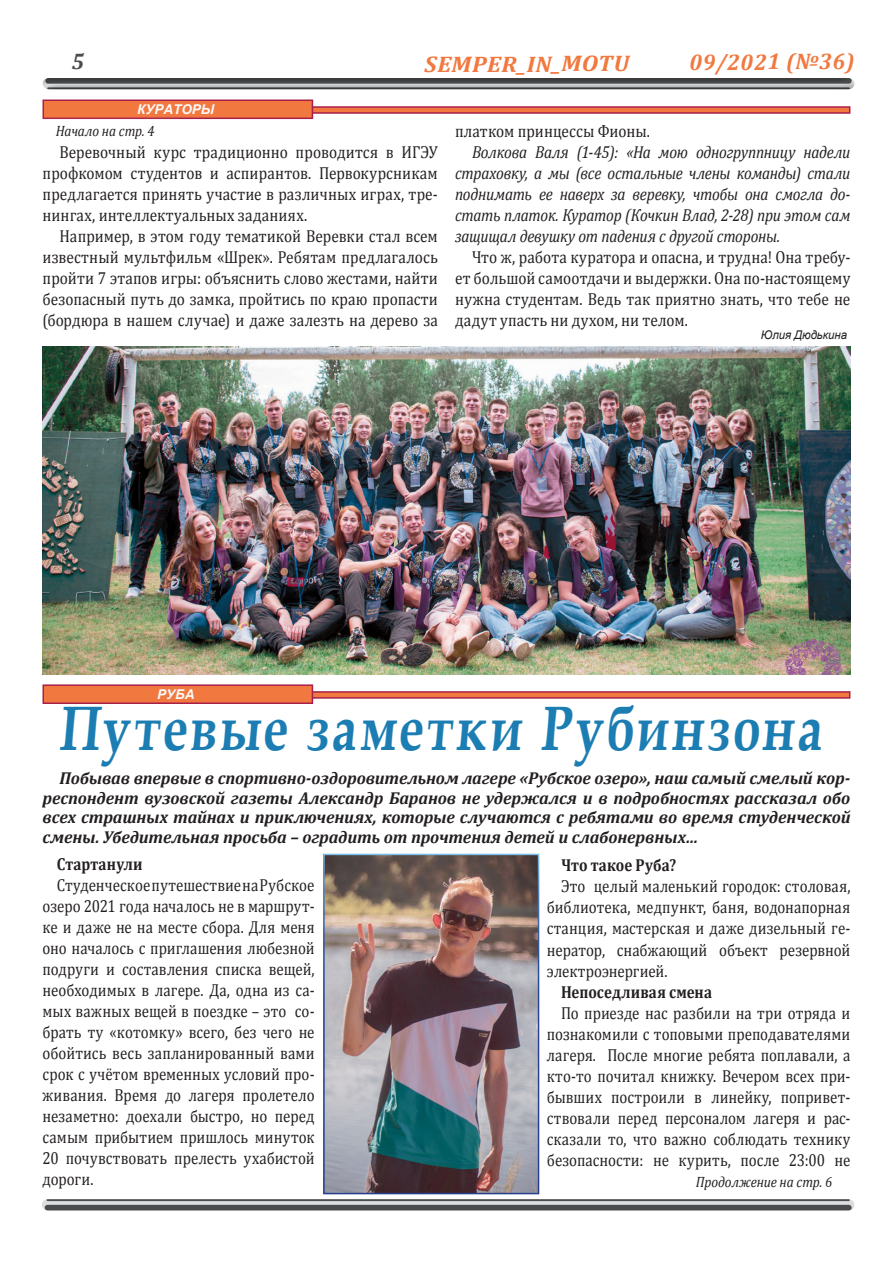
<style>
.page{position:relative;width:893px;height:1263px;background:#fff}
.page>*{position:absolute;margin:0;border:0;box-sizing:border-box;transform-origin:0 0}
.t1{font:700 62.85px "Book Antiqua";color:#1c7db3;scale:.8 1}
.t2{font:italic 700 22.5px "Cambria";color:#f1793f;scale:1.09 1}
.t3{font:italic 700 22.5px "Cambria";color:#f1793f}
.t4{font:17.4px/21px "Cambria";letter-spacing:.005em;color:#231f20;text-align:justify;scale:.86 1}
.t5{font:17.4px/21px "Cambria";letter-spacing:.005em;color:#231f20;text-align:justify;scale:.88 1}
.t6{font:italic 17.4px/21px "Cambria";letter-spacing:-.015em;color:#231f20;text-align:justify;scale:.88 1}
.t7{font:700 17.4px "Cambria";letter-spacing:.01em;color:#231f20;scale:.86 1}
.t8{font:italic 700 17.25px/19.5px "Cambria";letter-spacing:-.01em;color:#231f20;text-align:justify}
.t9{font:italic 15px "Cambria";letter-spacing:-.01em;color:#231f20;scale:.89 1}
.t10{font:italic 700 13.5px "Arial";letter-spacing:-.005em;color:#fef9fb}
.t11{font:italic 12px "Arial";letter-spacing:-.005em;color:#231f20;scale:.95 1}
</style>
<div class="page">
<svg style="left:47px;top:1201px;width:802px;height:4px;background:#d2d3d5"></svg>
<hr style="left:47px;top:1199px;width:802px;height:2px;background:#4b4c4d">
<div style="left:47px;top:1205px;width:802px;height:5px;background:#4b4c4d"></div>
<div style="left:0;top:33px;width:893px;height:102px;background:#231f20;opacity:.5"></div>
<svg style="left:313px;top:106px;width:537px;height:8px;background:#d65f4e"></svg>
<div style="left:43px;top:100px;width:269px;height:18px;background:#f1793f"></div>
<div style="left:43px;top:99px;width:270px;height:20px;border:2px solid #a81f4a"></div>
<svg style="left:21px;top:118px;width:171px;height:17px"></svg>
<img style="left:43px;top:347px;width:807px;height:328px">
<svg style="left:313px;top:691px;width:537px;height:8px;background:#d65f4e"></svg>
<div style="left:43px;top:685px;width:269px;height:18px;background:#f1793f"></div>
<div style="left:43px;top:684px;width:270px;height:20px;border:2px solid #a81f4a"></div>
<img style="left:326px;top:857px;width:210px;height:334px">
<svg style="left:72px;top:53px;width:12px;height:16px"></svg>
<p class="t10" style="left:137px;top:100px;width:78px">КУРАТОРЫ</p>
<p class="t2" style="left:424px;top:50px;width:189px;rotate:-1deg">SEMPER_IN_MOTU</p>
<p class="t3" style="left:689px;top:47px;width:167px;rotate:-1deg">09/2021 (№36)</p>
<p class="t9" style="left:56px;top:120px;width:113px">Начало на стр. 4</p>
<p class="t5" style="left:43px;top:142px;width:451px;text-indent:17px">Веревочный курс традиционно проводится в ИГЭУ профкомом студентов и аспирантов. Первокурсникам предлагается принять участие в различных играх, тре&shy;нингах, интеллектуальных заданиях.</p>
<p class="t5" style="left:43px;top:226px;width:451px;text-indent:17px">Например, в этом году тематикой Веревки стал всем известный мультфильм «Шрек». Ребятам предлагалось пройти 7 этапов игры: объяснить слово жестами, найти безопасный путь до замка, пройтись по краю пропасти (бордюра в нашем случае) и даже залезть на дерево за</p>
<p class="t5" style="left:455px;top:120px;width:223px">платком принцессы Фионы.</p>
<p class="t6" style="left:455px;top:141px;width:451px;text-indent:17px">Волкова Валя (1-45): «На мою одногруппницу надели страховку, а мы (все остальные члены команды) стали поднимать ее наверх за веревку, чтобы она смогла до&shy;стать платок. Куратор (Кочкин Влад, 2-28) при этом сам защищал девушку от падения с другой стороны.</p>
<p class="t5" style="left:455px;top:246px;width:451px;text-indent:17px">Что ж, работа куратора и опасна, и трудна! Она требу&shy;ет большой самоотдачи и выдержки. Она по-настоящему нужна студентам. Ведь так приятно знать, что тебе не дадут упасть ни духом, ни телом.</p>
<p class="t11" style="left:761px;top:327px;width:92px">Юлия Дюдькина</p>
<p class="t10" style="left:157px;top:685px;width:39px">РУБА</p>
<h1 class="t1" style="left:58px;top:686px;width:965px">Путевые заметки Рубинзона</h1>
<p class="t8" style="left:43px;top:768px;width:809px;text-indent:17px">Побывав впервые в спортивно-оздоровительном лагере «Рубское озеро», наш самый смелый кор&shy;респондент вузовской газеты Александр Баранов не удержался и в подробностях рассказал обо всех страшных тайнах и приключениях, которые случаются с ребятами во время студенческой смены. Убедительная просьба – оградить от прочтения детей и слабонервных…</p>
<p class="t7" style="left:57px;top:852px;width:101px">Стартанули</p>
<p class="t4" style="left:43px;top:875px;width:318px;text-indent:14px">Студенческое путешествие на Рубское озеро 2021 года началось не в маршрут&shy;ке и даже не на месте сбора. Для меня оно началось с приглашения любезной подруги и составления списка вещей, необходимых в лагере. Да, одна из са&shy;мых важных вещей в поездке – это со&shy;брать ту «котомку» всего, без чего не обойтись весь запланированный вами срок с учётом временных условий про&shy;живания. Время до лагеря пролетело незаметно: доехали быстро, но перед самым прибытием пришлось минуток 20 почувствовать прелесть ухабистой дороги.</p>
<p class="t7" style="left:561px;top:853px;width:135px">Что такое Руба?</p>
<p class="t4" style="left:547px;top:876px;width:355px;text-indent:14px">Это целый маленький городок: столовая, библиотека, медпункт, баня, водонапорная станция, мастерская и даже дизельный ге&shy;нератор, снабжающий объект резервной электроэнергией.</p>
<p class="t7" style="left:561px;top:979px;width:177px">Непоседливая смена</p>
<p class="t4" style="left:547px;top:1002px;width:355px;text-indent:14px">По приезде нас разбили на три отряда и познакомили с топовыми преподавателями лагеря. После многие ребята поплавали, а кто-то почитал книжку. Вечером всех при&shy;бывших построили в линейку, попривет&shy;ствовали перед персоналом лагеря и рас&shy;сказали то, что важно соблюдать технику безопасности: не курить, после 23:00 не</p>
<p class="t9" style="left:696px;top:1172px;width:155px">Продолжение на стр. 6</p>
</div>
